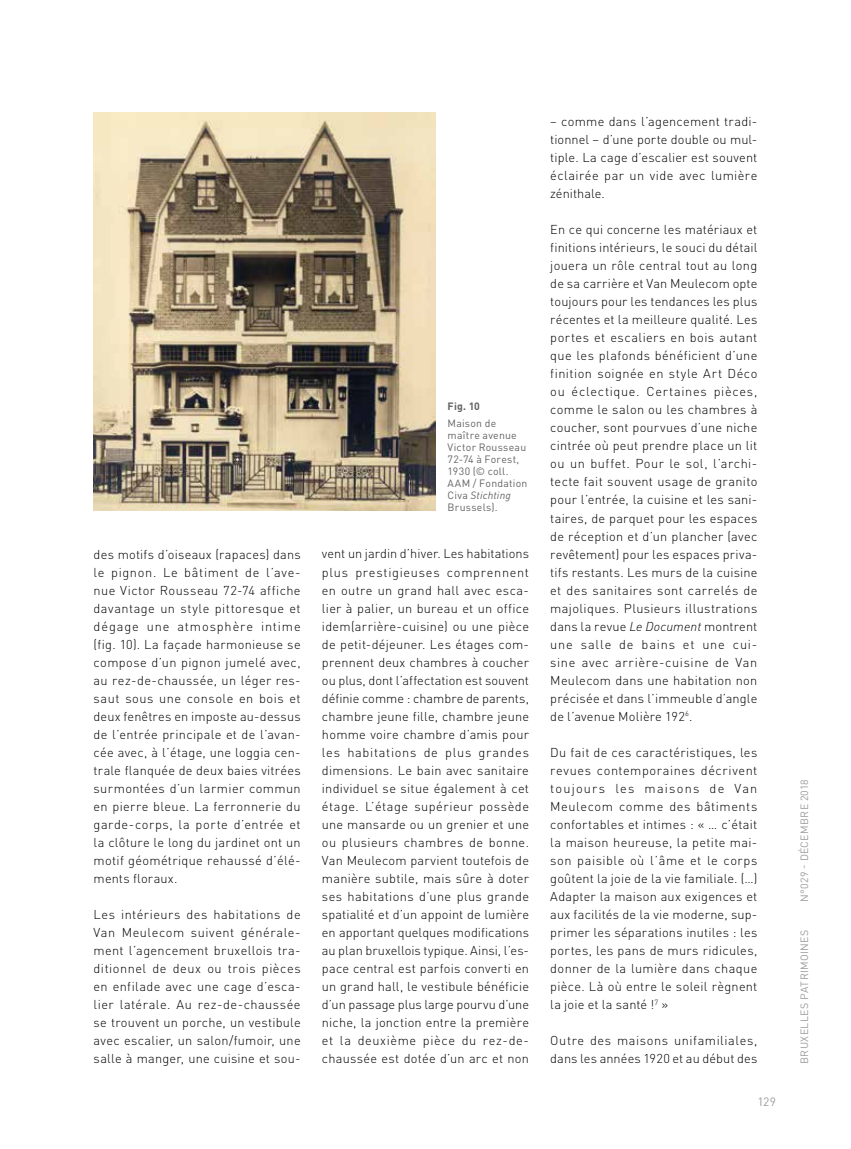
<style>
.page{position:relative;width:851px;height:1149px;background:#fff}
.page>*{position:absolute;margin:0;border:0;box-sizing:border-box;transform-origin:0 0}
.t1{font:300 12.75px/18px "DINOT";letter-spacing:.02em;color:#000;text-align:justify}
.t2{font:300 12.75px/18px "DINOT";letter-spacing:.04em;color:#000}
.t3{font:12px "DINOT";color:#9d9d9c}
.t4{font:10.5px/12px "DINOT";letter-spacing:.02em;color:#646363}
.t5{font:10.5px "DINOT";letter-spacing:.035em;color:#9d9d9c}
.t6{font:700 10.5px "DINOT";color:#646363}
.s1{font-style:italic}
</style>
<div class="page">
<img style="left:94px;top:113px;width:341px;height:397px">
<p class="t1" style="left:94px;top:544px;width:208px">des motifs d’oiseaux (rapaces) dans le pignon. Le bâtiment de l’ave&shy;nue Victor Rousseau 72-74 affiche davantage un style pittoresque et dégage une atmosphère intime (fig. 10). La façade harmonieuse se compose d’un pignon jumelé avec, au rez-de-chaussée, un léger res&shy;saut sous une console en bois et deux fenêtres en imposte au-dessus de l’entrée principale et de l’avan&shy;cée avec, à l’étage, une loggia cen&shy;trale flanquée de deux baies vitrées surmontées d’un larmier commun en pierre bleue. La ferronnerie du garde-corps, la porte d’entrée et la clôture le long du jardinet ont un motif géométrique rehaussé d’élé&shy;ments floraux.</p>
<p class="t1" style="left:94px;top:904px;width:208px">Les intérieurs des habitations de Van Meulecom suivent générale&shy;ment l’agencement bruxellois tra&shy;ditionnel de deux ou trois pièces en enfilade avec une cage d’esca&shy;lier latérale. Au rez-de-chaussée se trouvent un porche, un vestibule avec escalier, un salon/fumoir, une salle à manger, une cuisine et sou-</p>
<p class="t6" style="left:447px;top:399px;width:34px">Fig. 10</p>
<p class="t4" style="left:447px;top:416px;width:81px">Maison de maître avenue<br>Victor Rousseau<br>72-74 à Forest,<br>1930 (© coll.<br>AAM / Fondation<br>Civa <span class="s1">Stichting<br></span>Brussels).</p>
<p class="t1" style="left:322px;top:544px;width:208px">vent un jardin d’hiver. Les habitations plus prestigieuses comprennent en outre un grand hall avec esca&shy;lier à palier, un bureau et un office idem(arrière-cuisine) ou une pièce de petit-déjeuner. Les étages com&shy;prennent deux chambres à coucher ou plus, dont l’affectation est souvent définie comme : chambre de parents, chambre jeune fille, chambre jeune homme voire chambre d’amis pour les habitations de plus grandes dimensions. Le bain avec sanitaire individuel se situe également à cet étage. L’étage supérieur possède une mansarde ou un grenier et une ou plusieurs chambres de bonne.<br>Van Meulecom parvient toutefois de manière subtile, mais sûre à doter ses habitations d’une plus grande spatialité et d’un appoint de lumière en apportant quelques modifications au plan bruxellois typique. Ainsi, l’es&shy;pace central est parfois converti en un grand hall, le vestibule bénéficie d’un passage plus large pourvu d’une niche, la jonction entre la première et la deuxième pièce du rez-de&shy;chaussée est dotée d’un arc et non</p>
<p class="t1" style="left:550px;top:112px;width:208px">– comme dans l’agencement tradi&shy;tionnel – d’une porte double ou mul&shy;tiple. La cage d’escalier est souvent éclairée par un vide avec lumière zénithale.</p>
<p class="t1" style="left:550px;top:220px;width:208px">En ce qui concerne les matériaux et finitions intérieurs, le souci du détail jouera un rôle central tout au long de sa carrière et Van Meulecom opte toujours pour les tendances les plus récentes et la meilleure qualité. Les portes et escaliers en bois autant que les plafonds bénéficient d’une finition soignée en style Art Déco ou éclectique. Certaines pièces, comme le salon ou les chambres à coucher, sont pourvues d’une niche cintrée où peut prendre place un lit ou un buffet. Pour le sol, l’archi&shy;tecte fait souvent usage de granito pour l’entrée, la cuisine et les sani&shy;taires, de parquet pour les espaces de réception et d’un plancher (avec revêtement) pour les espaces priva&shy;tifs restants. Les murs de la cuisine et des sanitaires sont carrelés de majoliques. Plusieurs illustrations dans la revue <span class="s1">Le Document</span> montrent une salle de bains et une cui&shy;sine avec arrière-cuisine de Van Meulecom dans une habitation non précisée et dans l’immeuble d’angle de l’avenue Molière 192<sup>6</sup>.</p>
<p class="t1" style="left:550px;top:742px;width:208px">Du fait de ces caractéristiques, les revues contemporaines décrivent toujours les maisons de Van Meulecom comme des bâtiments confortables et intimes : « … c’était la maison heureuse, la petite mai&shy;son paisible où l’âme et le corps goûtent la joie de la vie familiale. (…)<br>Adapter la maison aux exigences et aux facilités de la vie moderne, sup&shy;primer les séparations inutiles : les portes, les pans de murs ridicules, donner de la lumière dans chaque pièce. Là où entre le soleil règnent la joie et la santé !<sup>7</sup> »</p>
<p class="t2" style="left:550px;top:1030px;width:208px">Outre des maisons unifamiliales, dans les années 1920 et au début des</p>
<p class="t3" style="left:757px;top:1094px;width:20px">129</p>
<p class="t5" style="left:797px;top:901px;width:124px;rotate:-90deg">N°029 - DÉCEMBRE 2018</p>
<p class="t5" style="left:797px;top:1063px;width:136px;rotate:-90deg">BRUXELLES PATRIMOINES</p>
</div>
